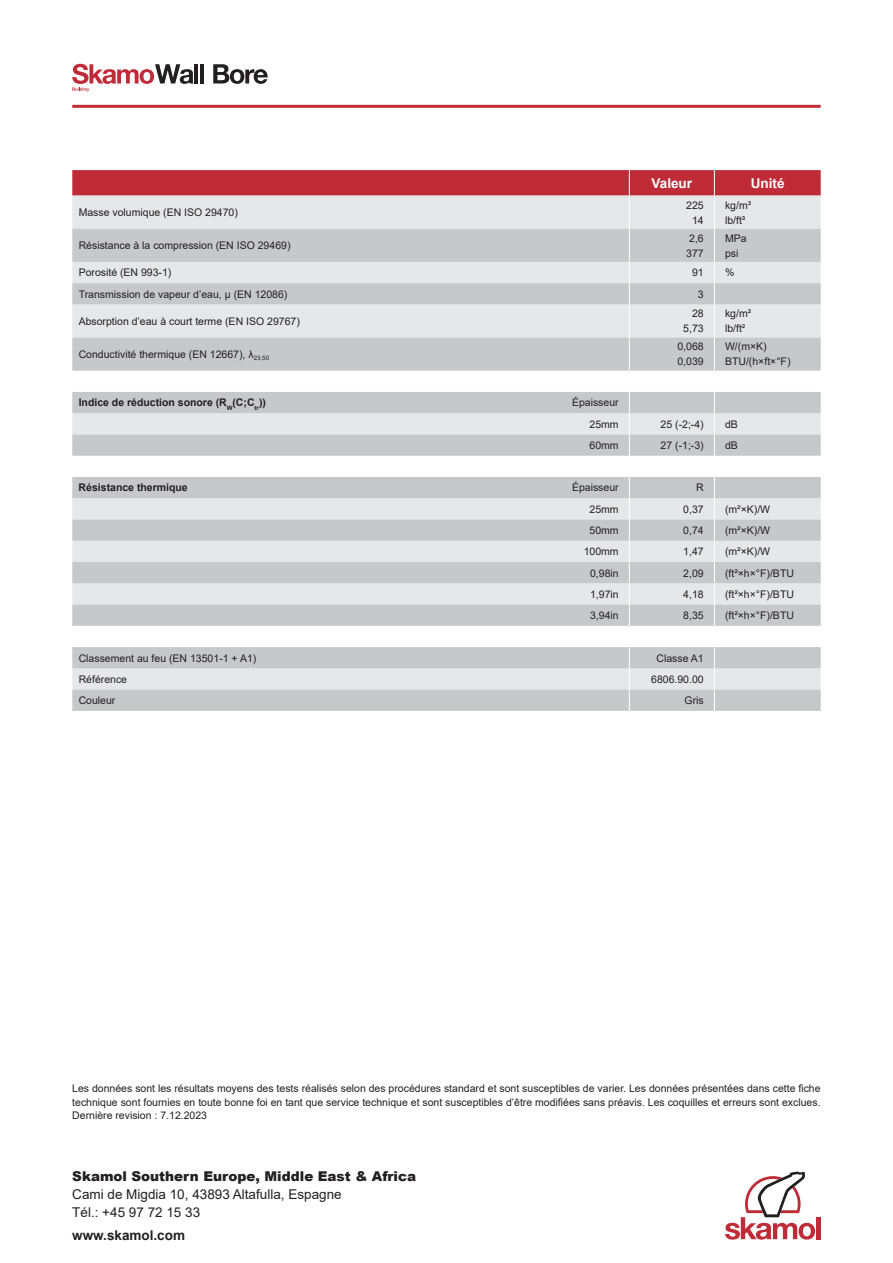
<style>
.page{position:relative;width:893px;height:1263px;background:#fff}
.page>*{position:absolute;margin:0;border:0;box-sizing:border-box;transform-origin:0 0}
.t1{font:13.5px/18px "Arial";color:#231f20}
.t2{font:900 13.5px "Arial";color:#231f20}
.t3{font:700 13.5px "Arial";color:#231f20}
.t4{font:700 13.5px "Arial";color:#fff}
.t5{font:10.5px/15px "Arial";color:#231f20}
.t6{font:700 10.5px "Arial";color:#231f20}
</style>
<div class="page">
<hr style="left:194px;top:64px;width:4px;height:19px;background:#231f20">
<hr style="left:200px;top:64px;width:4px;height:19px;background:#231f20">
<svg style="left:213px;top:64px;width:55px;height:20px"></svg>
<svg style="left:72px;top:64px;width:121px;height:27px"></svg>
<svg style="left:72px;top:170px;width:749px;height:26px;background:#c0313c"></svg>
<hr style="left:72px;top:105px;width:749px;height:3px;background:#bf2b37">
<div style="left:816px;top:1217px;width:5px;height:22px;background:#bf2b37"></div>
<svg style="left:725px;top:1171px;width:90px;height:68px"></svg>
<div style="left:72px;top:196px;width:749px;height:33px;background:#e6e7e9"></div>
<svg style="left:72px;top:229px;width:749px;height:482px;background:#d8d9db"></svg>
<hr style="left:629px;top:196px;width:1px;height:33px;background:#fff">
<hr style="left:714px;top:196px;width:1px;height:33px;background:#fff">
<hr style="left:629px;top:229px;width:1px;height:33px;background:#fff">
<hr style="left:714px;top:229px;width:1px;height:33px;background:#fff">
<svg style="left:629px;top:262px;width:1px;height:42px"></svg>
<svg style="left:714px;top:262px;width:1px;height:42px"></svg>
<hr style="left:629px;top:304px;width:1px;height:34px;background:#fff">
<hr style="left:714px;top:304px;width:1px;height:34px;background:#fff">
<hr style="left:629px;top:338px;width:1px;height:33px;background:#fff">
<hr style="left:714px;top:338px;width:1px;height:33px;background:#fff">
<svg style="left:629px;top:392px;width:1px;height:64px"></svg>
<svg style="left:629px;top:477px;width:1px;height:149px"></svg>
<svg style="left:629px;top:647px;width:1px;height:64px"></svg>
<svg style="left:714px;top:647px;width:1px;height:64px"></svg>
<svg style="left:714px;top:477px;width:1px;height:149px"></svg>
<svg style="left:714px;top:392px;width:1px;height:64px"></svg>
<p class="t4" style="left:652px;top:173px;width:42px">Valeur</p>
<p class="t4" style="left:751px;top:173px;width:35px">Unité</p>
<p class="t5" style="left:79px;top:205px;width:161px">Masse volumique (EN ISO 29470)</p>
<p class="t5" style="left:686px;top:197px;width:19px;text-align:center">225<br>14</p>
<p class="t5" style="left:725px;top:197px;width:28px">kg/m³ lb/ft³</p>
<p class="t5" style="left:79px;top:238px;width:213px">Résistance à la compression (EN ISO 29469)</p>
<p class="t5" style="left:686px;top:230px;width:19px">2,6<br>377</p>
<p class="t5" style="left:725px;top:230px;width:23px">MPa psi</p>
<p class="t5" style="left:79px;top:265px;width:94px">Porosité (EN 993-1)</p>
<p class="t5" style="left:692px;top:265px;width:13px">91</p>
<p class="t5" style="left:725px;top:265px;width:11px">%</p>
<p class="t5" style="left:79px;top:286px;width:210px">Transmission de vapeur d’eau, µ (EN 12086)</p>
<p class="t5" style="left:698px;top:286px;width:7px">3</p>
<p class="t5" style="left:79px;top:314px;width:223px">Absorption d’eau à court terme (EN ISO 29767)</p>
<p class="t5" style="left:683px;top:306px;width:22px;text-align:right">28<br>5,73</p>
<p class="t5" style="left:725px;top:306px;width:28px">kg/m² lb/ft²</p>
<p class="t5" style="left:79px;top:347px;width:192px">Conductivité thermique (EN 12667), λ<sub>23,50</sub></p>
<p class="t5" style="left:677px;top:339px;width:28px">0,068<br>0,039</p>
<p class="t5" style="left:725px;top:339px;width:67px">W/(m×K)<br>BTU/(h×ft×°F)</p>
<p class="t6" style="left:79px;top:395px;width:189px">Indice de réduction sonore (R<sub>W</sub>(C;C<sub>tr</sub>))</p>
<p class="t5" style="left:572px;top:392px;width:48px;line-height:21.3px;text-align:right">Épaisseur<br>25mm</p>
<p class="t5" style="left:661px;top:416px;width:45px">25 (-2;-4)</p>
<p class="t5" style="left:725px;top:416px;width:14px">dB</p>
<p class="t5" style="left:589px;top:438px;width:31px">60mm</p>
<p class="t5" style="left:661px;top:438px;width:45px">27 (-1;-3)</p>
<p class="t5" style="left:725px;top:438px;width:14px">dB</p>
<p class="t6" style="left:79px;top:480px;width:111px">Résistance thermique</p>
<p class="t5" style="left:572px;top:480px;width:48px">Épaisseur</p>
<p class="t5" style="left:696px;top:480px;width:9px">R</p>
<p class="t5" style="left:589px;top:501px;width:31px">25mm</p>
<p class="t5" style="left:683px;top:501px;width:22px">0,37</p>
<p class="t5" style="left:725px;top:501px;width:47px">(m²×K)/W</p>
<p class="t5" style="left:589px;top:523px;width:31px">50mm</p>
<p class="t5" style="left:683px;top:523px;width:22px">0,74</p>
<p class="t5" style="left:725px;top:523px;width:47px">(m²×K)/W</p>
<p class="t5" style="left:584px;top:544px;width:37px">100mm</p>
<p class="t5" style="left:683px;top:544px;width:22px">1,47</p>
<p class="t5" style="left:725px;top:544px;width:47px">(m²×K)/W</p>
<p class="t5" style="left:590px;top:565px;width:30px">0,98in</p>
<p class="t5" style="left:683px;top:565px;width:22px">2,09</p>
<p class="t5" style="left:725px;top:565px;width:70px">(ft²×h×°F)/BTU</p>
<p class="t5" style="left:590px;top:586px;width:30px">1,97in</p>
<p class="t5" style="left:683px;top:586px;width:22px">4,18</p>
<p class="t5" style="left:725px;top:586px;width:70px">(ft²×h×°F)/BTU</p>
<p class="t5" style="left:590px;top:608px;width:30px">3,94in</p>
<p class="t5" style="left:683px;top:608px;width:22px">8,35</p>
<p class="t5" style="left:725px;top:608px;width:70px">(ft²×h×°F)/BTU</p>
<p class="t5" style="left:79px;top:650px;width:179px">Classement au feu (EN 13501-1 + A1)</p>
<p class="t5" style="left:656px;top:650px;width:49px">Classe A1</p>
<p class="t5" style="left:79px;top:671px;width:50px">Référence</p>
<p class="t5" style="left:651px;top:671px;width:54px">6806.90.00</p>
<p class="t5" style="left:79px;top:693px;width:38px">Couleur</p>
<p class="t5" style="left:684px;top:693px;width:21px">Gris</p>
<p class="t5" style="left:72px;top:1081px;width:750px;line-height:13.5px;text-align:justify">Les données sont les résultats moyens des tests réalisés selon des procédures standard et sont susceptibles de varier. Les données présentées dans cette fiche technique sont fournies en toute bonne foi en tant que service technique et sont susceptibles d’être modifiées sans préavis. Les coquilles et erreurs sont exclues.<br>Dernière revision : 7.12.2023</p>
<p class="t2" style="left:72px;top:1166px;width:345px">Skamol Southern Europe, Middle East &amp; Africa</p>
<p class="t1" style="left:72px;top:1185px;width:271px">Cami de Migdia 10, 43893 Altafulla, Espagne<br>Tél.: +45 97 72 15 33</p>
<p class="t3" style="left:72px;top:1225px;width:114px">www.skamol.com</p>
</div>
